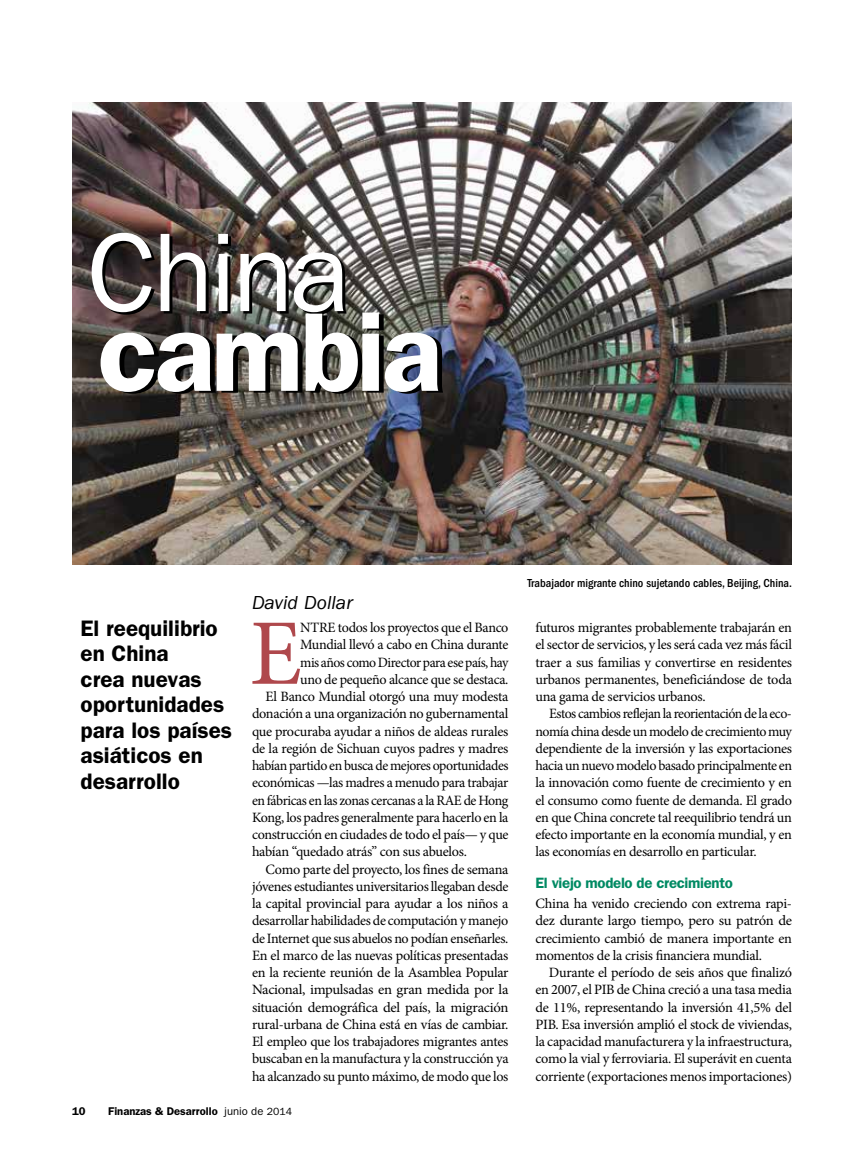
<style>
.page{position:relative;width:864px;height:1161px;background:#fff}
.page>*{position:absolute;margin:0;border:0;box-sizing:border-box;transform-origin:0 0}
.t1{font:600 112.5px "ITC Franklin Gothic Std";letter-spacing:-.035em;color:#fff}
.t2{font:112.5px "ITC Franklin Gothic Std";letter-spacing:-.035em;color:#fff}
.t3{font:93.9px "Minion Pro";color:#af484c}
.t4{font:600 22.5px/25.5px "ITC Franklin Gothic Std";color:#000}
.t5{font:italic 19.5px "ITC Franklin Gothic Std";color:#000}
.t6{font:600 15px "ITC Franklin Gothic Std";letter-spacing:-.02em;color:#008a63}
.t7{font:14.25px/17.2px "Minion Pro";letter-spacing:-.025em;color:#000;text-align:justify}
.t8{font:500 condensed 12px "ITC Franklin Gothic Std";color:#000}
.t9{font:600 11.25px "ITC Franklin Gothic Std";color:#000}
.s1{font-weight:400}
.s2{font-weight:400;font-size:10.5px}
</style>
<div class="page">
<img style="left:72px;top:102px;width:720px;height:462px">
<h1 class="t2" style="left:87px;top:208px;width:265px">China</h1>
<h1 class="t1" style="left:97px;top:286px;width:346px">cambia</h1>
<h3 class="t4" style="left:81px;top:615px;width:153px">El reequilibrio en China<br>crea nuevas oportunidades para los países asiáticos en desarrollo</h3>
<h3 class="t5" style="left:252px;top:592px;width:103px">David Dollar</h3>
<h2 class="t3" style="left:250px;top:591px;width:54px">E</h2>
<p class="t7" style="left:300px;top:619px;width:210px">NTRE todos los proyectos que el Banco</p>
<p class="t7" style="left:300px;top:636px;width:210px">Mundial llevó a cabo en China durante</p>
<p class="t7" style="left:300px;top:653px;width:210px">mis años como Director para ese país, hay</p>
<p class="t7" style="left:300px;top:671px;width:210px">uno de pequeño alcance que se destaca.</p>
<p class="t7" style="left:266px;top:688px;width:244px">El Banco Mundial otorgó una muy modesta</p>
<p class="t7" style="left:252px;top:705px;width:258px">donación a una organización no gubernamental</p>
<p class="t7" style="left:252px;top:722px;width:258px">que procuraba ayudar a niños de aldeas rurales</p>
<p class="t7" style="left:252px;top:740px;width:258px">de la región de Sichuan cuyos padres y madres</p>
<p class="t7" style="left:252px;top:757px;width:258px">habían partido en busca de mejores oportunidades</p>
<p class="t7" style="left:252px;top:774px;width:258px">económicas —las madres a menudo para trabajar</p>
<p class="t7" style="left:252px;top:791px;width:258px">en fábricas en las zonas cercanas a la RAE de Hong</p>
<p class="t7" style="left:252px;top:809px;width:258px">Kong, los padres generalmente para hacerlo en la</p>
<p class="t7" style="left:252px;top:826px;width:258px">construcción en ciudades de todo el país— y que</p>
<p class="t7" style="left:252px;top:843px;width:217px">habían “quedado atrás” con sus abuelos.</p>
<p class="t7" style="left:265px;top:860px;width:245px">Como parte del proyecto, los fines de semana</p>
<p class="t7" style="left:252px;top:878px;width:258px">jóvenes estudiantes universitarios llegaban desde</p>
<p class="t7" style="left:252px;top:895px;width:258px">la capital provincial para ayudar a los niños a</p>
<p class="t7" style="left:252px;top:912px;width:258px">desarrollar habilidades de computación y manejo</p>
<p class="t7" style="left:252px;top:929px;width:258px">de Internet que sus abuelos no podían enseñarles.</p>
<p class="t7" style="left:252px;top:947px;width:258px">En el marco de las nuevas políticas presentadas</p>
<p class="t7" style="left:252px;top:964px;width:258px">en la reciente reunión de la Asamblea Popular</p>
<p class="t7" style="left:252px;top:981px;width:258px">Nacional, impulsadas en gran medida por la</p>
<p class="t7" style="left:252px;top:998px;width:258px">situación demográfica del país, la migración</p>
<p class="t7" style="left:252px;top:1016px;width:258px">rural-urbana de China está en vías de cambiar.</p>
<p class="t7" style="left:252px;top:1033px;width:258px">El empleo que los trabajadores migrantes antes</p>
<p class="t7" style="left:252px;top:1050px;width:258px">buscaban en la manufactura y la construcción ya</p>
<p class="t7" style="left:252px;top:1067px;width:258px">ha alcanzado su punto máximo, de modo que los</p>
<p class="t9" style="left:72px;top:1104px;width:15px">10</p>
<p class="t9" style="left:108px;top:1104px;width:186px">Finanzas &amp; Desarrollo <span class="s1">junio de</span> <span class="s2">2014</span></p>
<p class="t8" style="left:527px;top:576px;width:266px">Trabajador migrante chino sujetando cables, Beijing, China.</p>
<p class="t7" style="left:536px;top:619px;width:258px">futuros migrantes probablemente trabajarán en el sector de servicios, y les será cada vez más fácil traer a sus familias y convertirse en residentes urbanos permanentes, beneficiándose de toda una gama de servicios urbanos.</p>
<p class="t7" style="left:536px;top:705px;width:258px;text-indent:14px">Estos cambios reflejan la reorientación de la eco&shy;nomía china desde un modelo de crecimiento muy dependiente de la inversión y las exportaciones hacia un nuevo modelo basado principalmente en la innovación como fuente de crecimiento y en el consumo como fuente de demanda. El grado en que China concrete tal reequilibrio tendrá un efecto importante en la economía mundial, y en las economías en desarrollo en particular.</p>
<p class="t6" style="left:536px;top:874px;width:199px">El viejo modelo de crecimiento</p>
<p class="t7" style="left:536px;top:895px;width:258px">China ha venido creciendo con extrema rapi&shy;dez durante largo tiempo, pero su patrón de crecimiento cambió de manera importante en momentos de la crisis financiera mundial.</p>
<p class="t7" style="left:536px;top:964px;width:258px;text-indent:13px">Durante el período de seis años que finalizó en 2007, el PIB de China creció a una tasa media de 11%, representando la inversión 41,5% del PIB. Esa inversión amplió el stock de viviendas, la capacidad manufacturera y la infraestructura, como la vial y ferroviaria. El superávit en cuenta corriente (exportaciones menos importaciones)</p>
</div>
